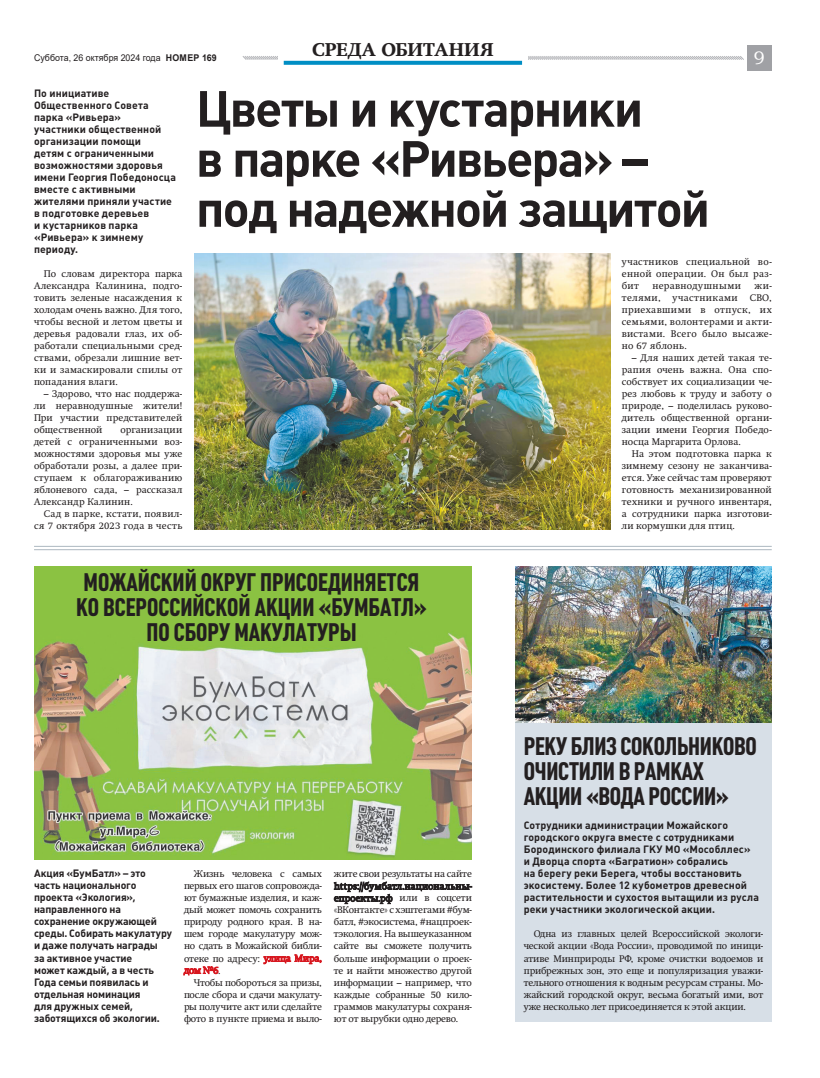
<style>
.page{position:relative;width:820px;height:1078px;background:#fff}
.page>*{position:absolute;margin:0;border:0;box-sizing:border-box;transform-origin:0 0}
.Заголовок_основной_50{font:50px/50px "Plumb Bold C";letter-spacing:-.04em;color:#231f20}
.Заголовок_тонкий{font:700 25px/25px "Plumb Condensed";color:#231f20}
.t1{font:18px "Swift Extra Bold C";letter-spacing:.015em;color:#231f20}
.t2{font:18px "Bookman Old Style";color:#fff}
.Лид_основной{font:10.5px/12px "Plumb Bold C";letter-spacing:.005em;color:#231f20}
.Текст{font:9.6px/12px "Swift C";letter-spacing:.015em;color:#231f20;text-align:justify}
.Текст-2{font:9.6px "Swift C";letter-spacing:.05em;color:#231f20}
.t3{font:9.3px "Arial";color:#231f20;scale:.95 1}
.s1{font-weight:700}
.s2{color:#d7171f}
</style>
<div class="page">
<div style="left:746px;top:45px;width:25px;height:25px;background:#a0a1a5"></div>
<svg style="left:242px;top:56px;width:502px;height:4px"></svg>
<div style="left:278px;top:43px;width:249px;height:26px;background:#fff"></div>
<svg style="left:283px;top:61px;width:239px;height:4px"></svg>
<div style="left:34px;top:566px;width:437px;height:284px;background:#8bc242"></div>
<div style="left:515px;top:566px;width:256px;height:454px;background:#d7dfe7"></div>
<img style="left:34px;top:632px;width:437px;height:227px">
<img style="left:515px;top:566px;width:256px;height:156px">
<img style="left:195px;top:253px;width:415px;height:276px">
<hr style="left:34px;top:549px;width:737px;height:1px;background:#adb8c0">
<hr style="left:34px;top:546px;width:737px;height:1px;background:#adb8c0">
<p class="t1" style="left:312px;top:39px;width:183px">СРЕДА ОБИТАНИЯ</p>
<p class="t3" style="left:34px;top:51px;width:194px">Суббота, 26 октября 2024 года <span class="s1">НОМЕР 169</span></p>
<h3 class="t2" style="left:753px;top:46px;width:13px">9</h3>
<p class="Лид_основной" style="left:34px;top:87px;width:143px">По инициативе<br>Общественного Совета парка «Ривьера»<br>участники общественной организации помощи<br>детям с ограниченными возможностями здоровья имени Георгия Победоносца вместе с активными жителями приняли участие в подготовке деревьев<br>и кустарников парка «Ривьера» к зимнему периоду.</p>
<p class="Текст" style="left:34px;top:267px;width:150px;text-indent:10px">По словам директора парка Александра Калинина, подго&shy;товить зеленые насаждения к холодам очень важно. Для того, чтобы весной и летом цветы и деревья радовали глаз, их об&shy;работали специальными сред&shy;ствами, обрезали лишние вет&shy;ки и замаскировали спилы от попадания влаги.</p>
<p class="Текст" style="left:34px;top:387px;width:150px;text-indent:10px">– Здорово, что нас поддержа&shy;ли неравнодушные жители!<br>При участии представителей общественной</p>
<p class="Заголовок_основной_50" style="left:196px;top:83px;width:515px">Цветы и кустарники<br>в парке «Ривьера» – под надежной защитой</p>
<p class="Текст" style="left:621px;top:255px;width:151px">участников специальной во&shy;енной операции. Он был раз&shy;бит</p>
<p class="Текст-2" style="left:652px;top:280px;width:90px">неравнодушными</p>
<p class="Текст" style="left:621px;top:279px;width:151px;text-indent:133px">жи&shy;телями, участниками СВО, приехавшими в отпуск, их семьями, волонтерами и акти&shy;вистами. Всего было высаже&shy;но 67 яблонь.</p>
<p class="Текст" style="left:621px;top:351px;width:151px;text-indent:10px">– Для наших детей такая те&shy;рапия очень важна. Она спо&shy;собствует их социализации че&shy;рез любовь к труду и заботу о природе, – поделилась руково&shy;дитель общественной органи&shy;зации имени Георгия Победо&shy;носца Маргарита Орлова.</p>
<p class="Текст" style="left:621px;top:447px;width:151px;text-indent:10px">На этом подготовка парка к зимнему сезону не заканчива&shy;ется. Уже сейчас там проверяют готовность механизированной техники и ручного инвентаря, а сотрудники парка изготови&shy;ли кормушки для птиц.</p>
<p class="Текст" style="left:34px;top:423px;width:150px;text-indent:86px">организации детей с ограниченными воз&shy;можностями здоровья мы уже обработали розы, а далее при&shy;ступаем к облагораживанию яблоневого сада, – рассказал Александр Калинин.</p>
<p class="Текст" style="left:34px;top:507px;width:150px;text-align:right">Сад в парке, кстати, появил&shy;ся 7 октября 2023 года в честь</p>
<p class="Заголовок_тонкий" style="left:76px;top:569px;width:352px;text-align:center">МОЖАЙСКИЙ ОКРУГ ПРИСОЕДИНЯЕТСЯ<br>КО ВСЕРОССИЙСКОЙ АКЦИИ «БУМБАТЛ»<br>ПО СБОРУ МАКУЛАТУРЫ</p>
<p class="Лид_основной" style="left:34px;top:867px;width:139px">Акция «БумБатл» – это часть национального проекта «Экология», направленного на сохранение окружающей среды. Собирать макулатуру и даже получать награды<br>за активное участие<br>может каждый, а в честь<br>Года семьи появилась и отдельная номинация<br>для дружных семей, заботящихся об экологии.</p>
<p class="Текст" style="left:184px;top:867px;width:139px;text-indent:10px">Жизнь человека с самых первых его шагов сопровожда&shy;ют бумажные изделия, и каж&shy;дый может помочь сохранить природу родного края. В на&shy;шем городе макулатуру мож&shy;но сдать в Можайской библи&shy;отеке по адресу: <span class="s2">улица Мира, дом №6</span>.</p>
<p class="Текст" style="left:184px;top:975px;width:139px;text-indent:10px">Чтобы побороться за призы, после сбора и сдачи макулату&shy;ры получите акт или сделайте фото в пункте приема и выло-</p>
<p class="Текст" style="left:334px;top:867px;width:139px">жите свои результаты на сайте https://бумбатл.национальны&shy;епроекты.рф или в соцсети «ВКонтакте» с хэштегами #бум&shy;батл, #экосистема, #нацпроек&shy;тэкология. На вышеуказанном сайте вы сможете получить больше информации о проек&shy;те и найти множество другой информации – например, что каждые собранные 50 кило&shy;граммов макулатуры сохраня&shy;ют от вырубки одно дерево.</p>
<p class="Заголовок_тонкий" style="left:523px;top:733px;width:234px">РЕКУ БЛИЗ СОКОЛЬНИКОВО<br>ОЧИСТИЛИ В РАМКАХ<br>АКЦИИ «ВОДА РОССИИ»</p>
<p class="Лид_основной" style="left:523px;top:819px;width:236px">Сотрудники администрации Можайского городского округа вместе с сотрудниками Бородинского филиала ГКУ МО «Мособллес» и Дворца спорта «Багратион» собрались<br>на берегу реки Берега, чтобы восстановить экосистему. Более 12 кубометров древесной растительности и сухостоя вытащили из русла реки участники экологической акции.</p>
<p class="Текст" style="left:523px;top:927px;width:241px;text-indent:10px">Одна из главных целей Всероссийской экологи&shy;ческой акции «Вода России», проводимой по иници&shy;ативе Минприроды РФ, кроме очистки водоемов и прибрежных зон, это еще и популяризация уважи&shy;тельного отношения к водным ресурсам страны. Мо&shy;жайский городской округ, весьма богатый ими, вот уже несколько лет присоединяется к этой акции.</p>
</div>
